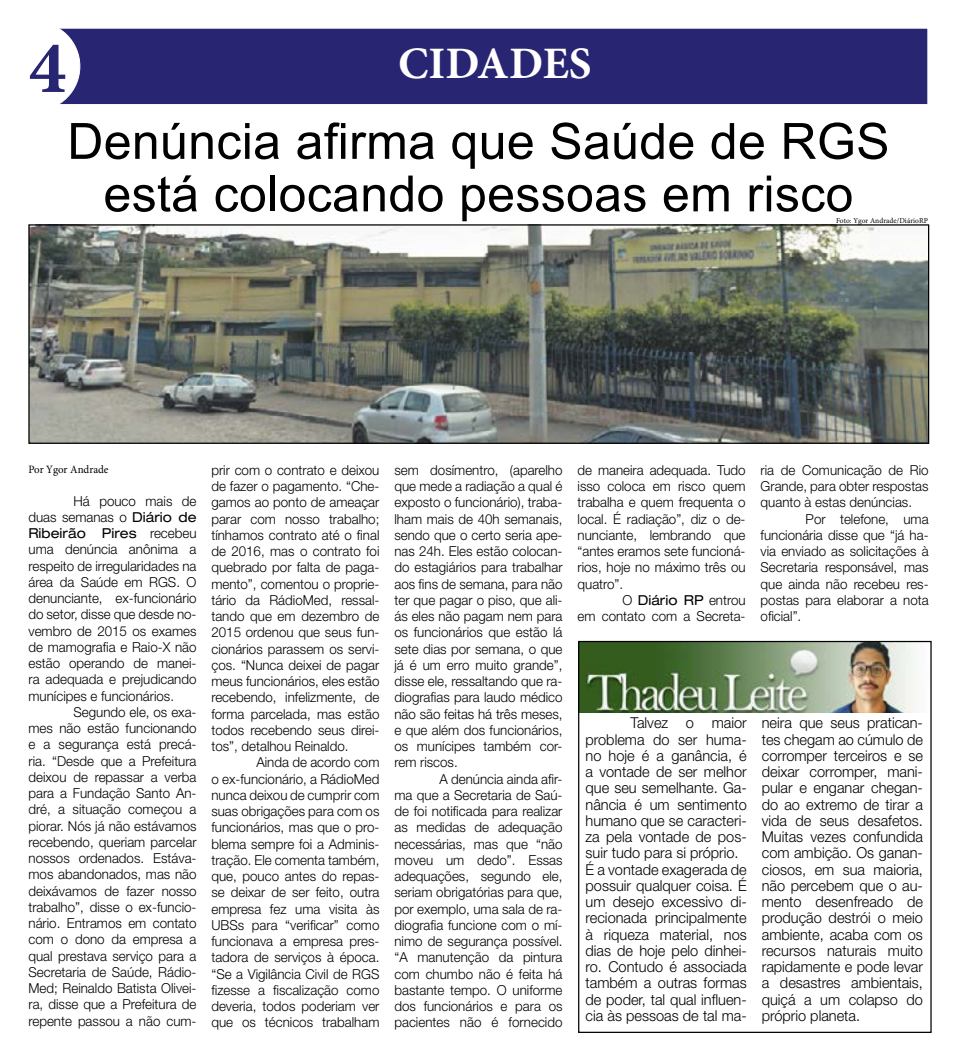
<style>
.page{position:relative;width:957px;height:1063px;background:#fff}
.page>*{position:absolute;margin:0;border:0;box-sizing:border-box;transform-origin:0 0}
.t1{font:700 75px "Minion Pro";color:#282572}
.t2{font:50px/52.5px "Arial";letter-spacing:.005em;color:#000;text-align:center}
.t3{font:700 45px "Minion Pro";color:#fff}
.t4{font:300 15px/16.2px "Helvetica Neue LT Std";color:#000}
.t5{font:300 13.75px/16.2px "Helvetica Neue LT Std";color:#000;text-align:justify}
.t6{font:expanded 13.75px "Helvetica Neue";color:#000}
.t7{font:11.25px "Minion Pro";letter-spacing:-.005em;color:#000}
.t8{font:7.5px "Minion Pro";letter-spacing:.005em;color:#000}
.s1{font-family:"Helvetica Neue";font-weight:400;font-stretch:expanded}
.s2{font-family:"Helvetica Neue LT Std";font-weight:300;font-stretch:normal}
</style>
<div class="page">
<div style="left:80px;top:28px;width:848px;height:76px;background:#282572"></div>
<svg style="left:59px;top:28px;width:21px;height:76px"></svg>
<img style="left:580px;top:643px;width:336px;height:70px">
<div style="left:578px;top:641px;width:353px;height:392px;border:1px solid #000"></div>
<img style="left:30px;top:226px;width:897px;height:216px">
<div style="left:28px;top:224px;width:901px;height:220px;border:1px solid #000"></div>
<h1 class="t1" style="left:29px;top:15px;width:39px">4</h1>
<h3 class="t3" style="left:398px;top:32px;width:195px">CIDADES</h3>
<h2 class="t2" style="left:67px;top:116px;width:823px">Denúncia afirma que Saúde de RGS está colocando pessoas em risco</h2>
<p class="t8" style="left:836px;top:215px;width:94px">Foto: Ygor Andrade/DiárioRP</p>
<p class="t7" style="left:28px;top:462px;width:82px">Por Ygor Andrade</p>
<p class="t5" style="left:28px;top:492px;width:170px;text-align:right">Há pouco mais de<br>duas semanas o <span class="s1">Diário de</span></p>
<p class="t6" style="left:28px;top:525px;width:170px">Ribeirão Pires <span class="s2">recebeu</span></p>
<p class="t5" style="left:28px;top:541px;width:170px">uma denúncia anônima a respeito de irregularidades na área da Saúde em RGS. O denunciante, ex-funcionário do setor, disse que desde no&shy;vembro de 2015 os exames de mamografia e Raio-X não estão operando de manei&shy;ra adequada e prejudicando munícipes e funcionários.</p>
<p class="t5" style="left:28px;top:704px;width:170px;text-indent:45px">Segundo ele, os exa&shy;mes não estão funcionando e a segurança está precá&shy;ria. “Desde que a Prefeitura deixou de repassar a verba para a Fundação Santo An&shy;dré, a situação começou a piorar. Nós já não estávamos recebendo, queriam parcelar nossos ordenados. Estáva&shy;mos abandonados, mas não deixávamos de fazer nosso trabalho”, disse o ex-funcio&shy;nário. Entramos em contato com o dono da empresa a qual prestava serviço para a Secretaria de Saúde, Rádio-Med; Reinaldo Batista Olivei&shy;ra, disse que a Prefeitura de repente passou a não cum-</p>
<p class="t5" style="left:211px;top:462px;width:170px">prir com o contrato e deixou de fazer o pagamento. “Che&shy;gamos ao ponto de ameaçar parar com nosso trabalho; tínhamos contrato até o final de 2016, mas o contrato foi quebrado por falta de paga&shy;mento”, comentou o proprie&shy;tário da RádioMed, ressal&shy;tando que em dezembro de 2015 ordenou que seus fun&shy;cionários parassem os servi&shy;ços. “Nunca deixei de pagar meus funcionários, eles estão recebendo, infelizmente, de forma parcelada, mas estão todos recebendo seus direi&shy;tos”, detalhou Reinaldo.</p>
<p class="t5" style="left:211px;top:754px;width:170px;text-indent:45px">Ainda de acordo com o ex-funcionário, a RádioMed nunca deixou de cumprir com suas obrigações para com os funcionários, mas que o pro&shy;blema sempre foi a Adminis&shy;tração. Ele comenta também, que, pouco antes do repas&shy;se deixar de ser feito, outra empresa fez uma visita às UBSs para “verificar” como funcionava a empresa pres&shy;tadora de serviços à época. “Se a Vigilância Civil de RGS fizesse a fiscalização como deveria, todos poderiam ver que os técnicos trabalham</p>
<p class="t5" style="left:394px;top:462px;width:170px">sem dosímentro, (aparelho que mede a radiação a qual é exposto o funcionário), traba&shy;lham mais de 40h semanais, sendo que o certo seria ape&shy;nas 24h. Eles estão colocan&shy;do estagiários para trabalhar aos fins de semana, para não ter que pagar o piso, que ali&shy;ás eles não pagam nem para os funcionários que estão lá sete dias por semana, o que já é um erro muito grande”, disse ele, ressaltando que ra&shy;diografias para laudo médico não são feitas há três meses, e que além dos funcionários, os munícipes também cor&shy;rem riscos.</p>
<p class="t5" style="left:394px;top:770px;width:170px;text-indent:45px">A denúncia ainda afir&shy;ma que a Secretaria de Saú&shy;de foi notificada para realizar as medidas de adequação necessárias, mas que “não moveu um dedo”. Essas adequações, segundo ele, seriam obrigatórias para que, por exemplo, uma sala de ra&shy;diografia funcione com o mí&shy;nimo de segurança possível. “A manutenção da pintura com chumbo não é feita há bastante tempo. O uniforme dos funcionários e para os pacientes não é fornecido</p>
<p class="t5" style="left:577px;top:462px;width:170px">de maneira adequada. Tudo isso coloca em risco quem trabalha e quem frequenta o local. É radiação”, diz o de&shy;nunciante, lembrando que “antes eramos sete funcioná&shy;rios, hoje no máximo três ou quatro”.</p>
<p class="t6" style="left:622px;top:592px;width:125px"><span class="s2">O</span> Diário RP <span class="s2">entrou</span></p>
<p class="t5" style="left:577px;top:608px;width:170px">em contato com a Secreta-</p>
<p class="t5" style="left:760px;top:462px;width:170px">ria de Comunicação de Rio Grande, para obter respostas quanto à estas denúncias.</p>
<p class="t5" style="left:760px;top:510px;width:169px;text-indent:45px">Por telefone, uma funcionária disse que “já ha&shy;via enviado as solicitações à Secretaria responsável, mas que ainda não recebeu res&shy;postas para elaborar a nota oficial”.</p>
<p class="t4" style="left:585px;top:715px;width:163px;text-indent:45px">Talvez o maior problema do ser huma&shy;no hoje é a ganância, é a vontade de ser melhor que seu semelhante. Ga&shy;nância é um sentimento humano que se caracteri&shy;za pela vontade de pos&shy;suir tudo para si próprio.<br>É a vontade exagerada de possuir qualquer coisa. É um desejo excessivo di&shy;recionada principalmente à riqueza material, nos dias de hoje pelo dinhei&shy;ro. Contudo é associada também a outras formas de poder, tal qual influen&shy;cia às pessoas de tal ma-</p>
<p class="t4" style="left:762px;top:715px;width:163px;text-align:justify">neira que seus pratican&shy;tes chegam ao cúmulo de corromper terceiros e se deixar corromper, mani&shy;pular e enganar chegan&shy;do ao extremo de tirar a vida de seus desafetos.<br>Muitas vezes confundida com ambição. Os ganan&shy;ciosos, em sua maioria, não percebem que o au&shy;mento desenfreado de produção destrói o meio ambiente, acaba com os recursos naturais muito rapidamente e pode levar a desastres ambientais, quiçá a um colapso do próprio planeta.</p>
</div>
